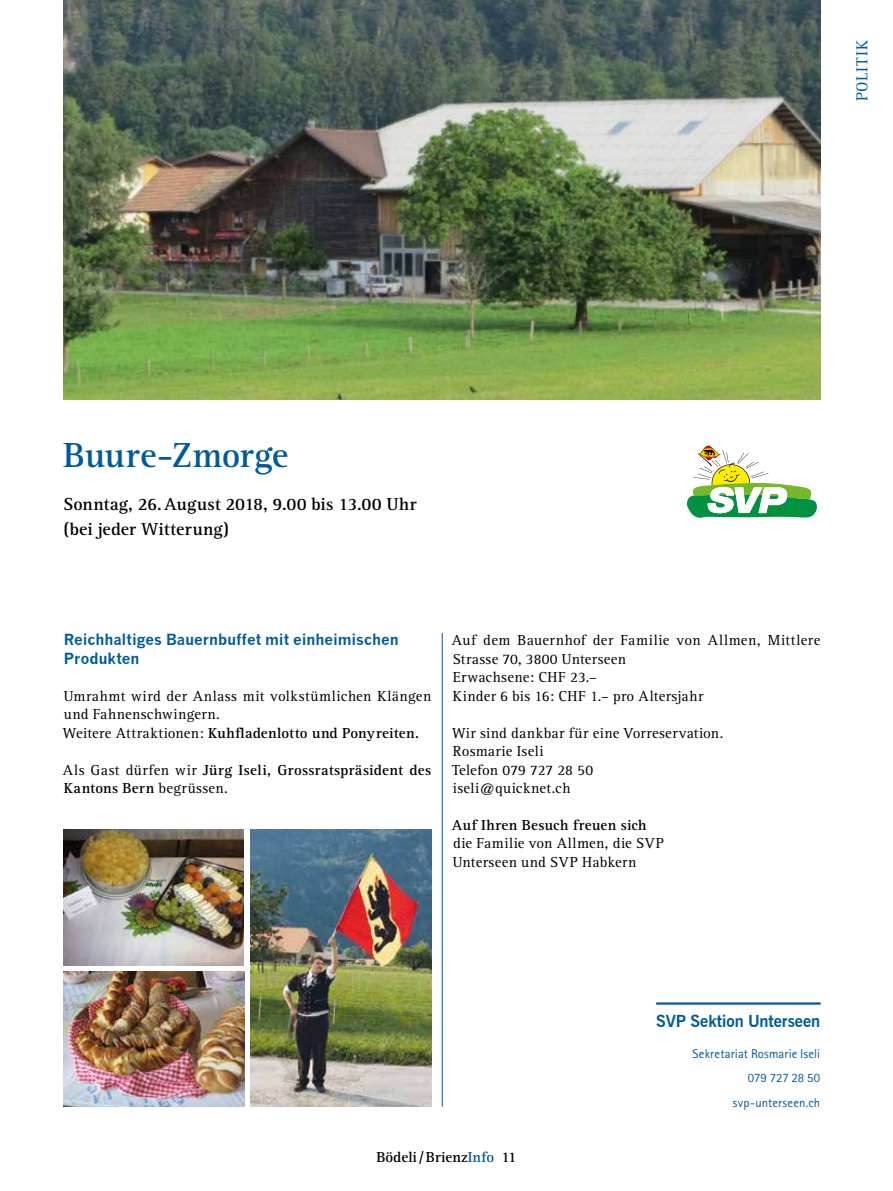
<style>
.page{position:relative;width:893px;height:1191px;background:#fff}
.page>*{position:absolute;margin:0;border:0;box-sizing:border-box;transform-origin:0 0}
.t1{font:700 36px "Rotis Serif";letter-spacing:-.005em;color:#005a9a}
.t2{font:700 18px/24.6px "Rotis Serif";letter-spacing:.005em;color:#000}
.t3{font:700 16.5px "News Gothic BT";letter-spacing:-.005em;color:#005a9a}
.t4{font:16.5px "Rotis Serif";letter-spacing:.06em;color:#005a9a}
.t5{font:15px/18.5px "Rotis Serif";letter-spacing:.025em;color:#000}
.t6{font:700 15px/18.5px "Rotis Serif";letter-spacing:.015em;color:#000}
.t7{font:700 15px/18.5px "News Gothic";color:#005a9a}
.t8{font:12.75px/24.6px "Rotis Sans Serif";letter-spacing:.005em;color:#005a9a;text-align:right}
.s1{font-weight:700}
.s2{font-weight:400}
.s3{color:#005a9a}
</style>
<div class="page">
<img style="left:64px;top:0;width:757px;height:399px">
<svg style="left:686px;top:445px;width:131px;height:73px"></svg>
<hr style="left:656px;top:1002px;width:165px;height:2px;background:#005a9a">
<hr style="left:442px;top:633px;width:1px;height:473px;background:#005a9a">
<img style="left:250px;top:830px;width:182px;height:276px">
<img style="left:64px;top:971px;width:180px;height:135px">
<img style="left:64px;top:830px;width:180px;height:135px">
<p class="t4" style="left:853px;top:101px;width:63px;rotate:-90deg">POLITIK</p>
<h1 class="t1" style="left:63px;top:434px;width:227px">Buure-Zmorge</h1>
<p class="t2" style="left:63px;top:492px;width:355px">Sonntag, 26.August 2018, 9.00 bis 13.00 Uhr (bei jeder Witterung)</p>
<p class="t7" style="left:64px;top:630px;width:336px">Reichhaltiges Bauernbuffet mit einheimischen<br>Produkten</p>
<p class="t5" style="left:63px;top:687px;width:370px">Umrahmt wird der Anlass mit volkstümlichen Klängen und Fahnenschwingern.<br>Weitere Attraktionen: <span class="s1">Kuhfladenlotto und Ponyreiten.</span></p>
<p class="t6" style="left:63px;top:760px;width:370px"><span class="s2">Als Gast dürfen wir</span> Jürg Iseli, Grossratspräsident des<br>Kantons Bern <span class="s2">begrüssen.</span></p>
<p class="t5" style="left:452px;top:631px;width:370px">Auf dem Bauernhof der Familie von Allmen, Mittlere Strasse 70, 3800 Unterseen<br>Erwachsene: CHF 23.–<br>Kinder 6 bis 16: CHF 1.– pro Altersjahr</p>
<p class="t5" style="left:452px;top:724px;width:273px">Wir sind dankbar für eine Vorreservation.<br>Rosmarie Iseli<br>Telefon 079 727 28 50<br>iseli@quicknet.ch</p>
<p class="t6" style="left:452px;top:816px;width:196px">Auf Ihren Besuch freuen sich</p>
<p class="t5" style="left:453px;top:834px;width:213px">die Familie von Allmen, die SVP<br>Unterseen und SVP Habkern</p>
<p class="t3" style="left:656px;top:1011px;width:166px">SVP Sektion Unterseen</p>
<p class="t8" style="left:693px;top:1040px;width:129px">Sekretariat Rosmarie Iseli<br>079 727 28 50 svp-unterseen.ch</p>
<p class="t6" style="left:376px;top:1148px;width:142px">Bödeli/Brienz<span class="s3">Info</span> 11</p>
</div>
